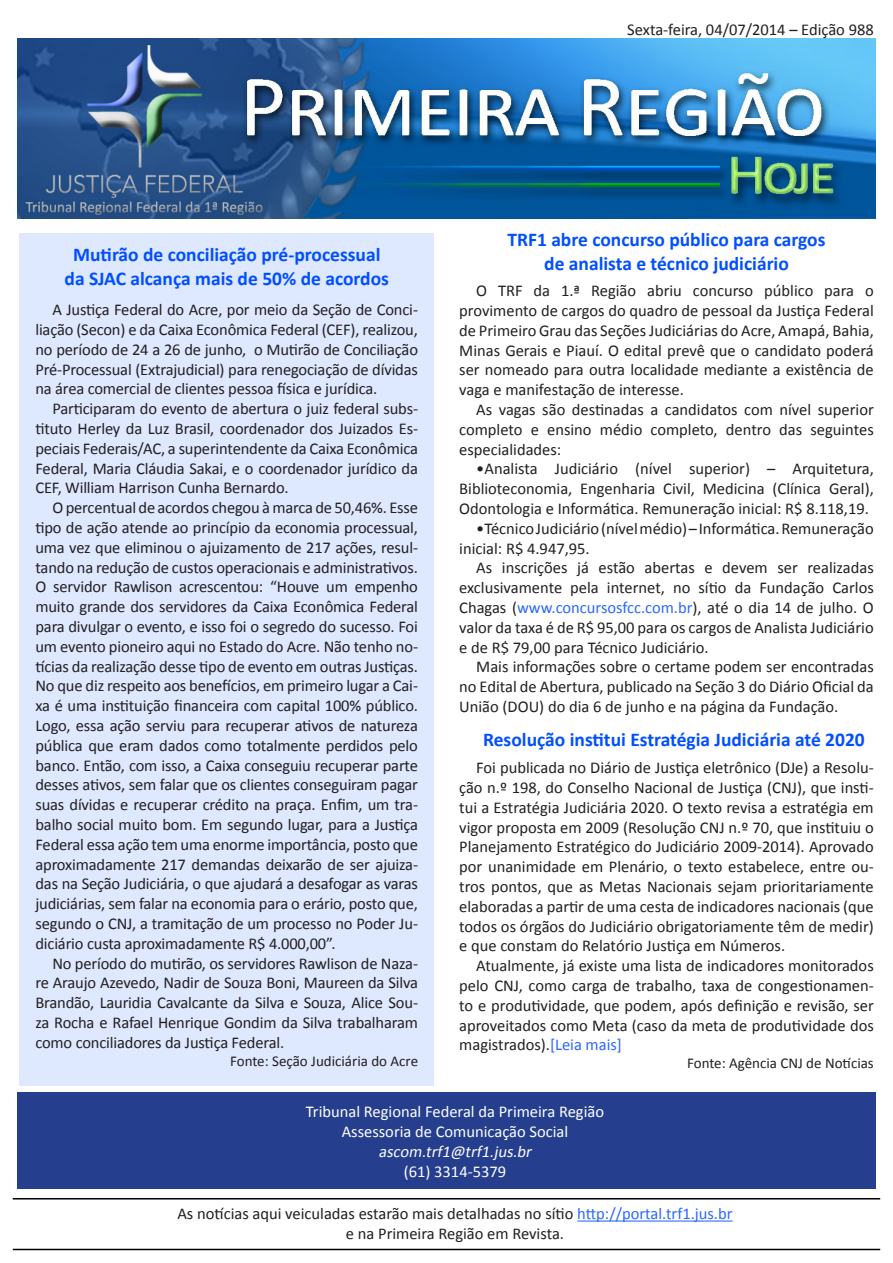
<style>
.page{position:relative;width:893px;height:1263px;background:#fff}
.page>*{position:absolute;margin:0;border:0;box-sizing:border-box;transform-origin:0 0}
.Título_2{font:700 19.5px "Calibri";color:#004fff}
.Texto{font:16.5px/19.8px "Calibri";color:#231f20;text-align:justify}
.Texto-2{font:16.5px "Calibri";color:#fff}
.Texto-3{font:italic 16.5px "Calibri";color:#fff}
.Texto-4{font:15px "Calibri";color:#231f20}
.s1{color:#2b68ff}
</style>
<div class="page">
<div style="left:17px;top:1092px;width:859px;height:96px;background:#253f8e"></div>
<img style="left:17px;top:39px;width:859px;height:179px">
<hr style="left:577px;top:1220px;width:156px;height:1px;background:#2b68ff">
<hr style="left:13px;top:1198px;width:867px;height:1px;background:#000">
<hr style="left:13px;top:1249px;width:867px;height:1px;background:#000">
<div style="left:19px;top:233px;width:415px;height:852px;background:#d9e4ff"></div>
<p class="Texto" style="left:627px;top:19px;width:248px">Sexta-feira, 04/07/2014 – Edição 988</p>
<p class="Título_2" style="left:73px;top:243px;width:309px">Mutirão de conciliação pré-processual</p>
<p class="Título_2" style="left:65px;top:266px;width:326px">da SJAC alcança mais de 50% de acordos</p>
<p class="Texto" style="left:35px;top:299px;width:384px;text-indent:17px">A Justiça Federal do Acre, por meio da Seção de Conci&shy;liação (Secon) e da Caixa Econômica Federal (CEF), realizou, no período de 24 a 26 de junho, o Mutirão de Conciliação Pré-Processual (Extrajudicial) para renegociação de dívidas na área comercial de clientes pessoa física e jurídica.</p>
<p class="Texto" style="left:35px;top:398px;width:384px;text-indent:17px">Participaram do evento de abertura o juiz federal subs&shy;tituto Herley da Luz Brasil, coordenador dos Juizados Es&shy;peciais Federais/AC, a superintendente da Caixa Econômica Federal, Maria Cláudia Sakai, e o coordenador jurídico da CEF, William Harrison Cunha Bernardo.</p>
<p class="Texto" style="left:35px;top:497px;width:384px;text-indent:17px">O percentual de acordos chegou à marca de 50,46%. Esse tipo de ação atende ao princípio da economia processual, uma vez que eliminou o ajuizamento de 217 ações, resul&shy;tando na redução de custos operacionais e administrativos.<br>O servidor Rawlison acrescentou: “Houve um empenho muito grande dos servidores da Caixa Econômica Federal para divulgar o evento, e isso foi o segredo do sucesso. Foi um evento pioneiro aqui no Estado do Acre. Não tenho no&shy;tícias da realização desse tipo de evento em outras Justiças.<br>No que diz respeito aos benefícios, em primeiro lugar a Cai&shy;xa é uma instituição financeira com capital 100% público.<br>Logo, essa ação serviu para recuperar ativos de natureza pública que eram dados como totalmente perdidos pelo banco. Então, com isso, a Caixa conseguiu recuperar parte desses ativos, sem falar que os clientes conseguiram pagar suas dívidas e recuperar crédito na praça. Enfim, um tra&shy;balho social muito bom. Em segundo lugar, para a Justiça Federal essa ação tem uma enorme importância, posto que aproximadamente 217 demandas deixarão de ser ajuiza&shy;das na Seção Judiciária, o que ajudará a desafogar as varas judiciárias, sem falar na economia para o erário, posto que, segundo o CNJ, a tramitação de um processo no Poder Ju&shy;diciário custa aproximadamente R$ 4.000,00”.</p>
<p class="Texto" style="left:35px;top:952px;width:384px;text-indent:17px">No período do mutirão, os servidores Rawlison de Naza&shy;re Araujo Azevedo, Nadir de Souza Boni, Maureen da Silva Brandão, Lauridia Cavalcante da Silva e Souza, Alice Sou&shy;za Rocha e Rafael Henrique Gondim da Silva trabalharam como conciliadores da Justiça Federal.</p>
<p class="Texto-4" style="left:230px;top:1051px;width:190px">Fonte: Seção Judiciária do Acre</p>
<p class="Título_2" style="left:507px;top:228px;width:320px">TRF1 abre concurso público para cargos</p>
<p class="Título_2" style="left:544px;top:251px;width:246px">de analista e técnico judiciário</p>
<p class="Texto" style="left:459px;top:280px;width:416px;text-indent:17px">O TRF da 1.ª Região abriu concurso público para o provimento de cargos do quadro de pessoal da Justiça Federal de Primeiro Grau das Seções Judiciárias do Acre, Amapá, Bahia, Minas Gerais e Piauí. O edital prevê que o candidato poderá ser nomeado para outra localidade mediante a existência de vaga e manifestação de interesse.</p>
<p class="Texto" style="left:459px;top:399px;width:416px;text-indent:17px">As vagas são destinadas a candidatos com nível superior completo e ensino médio completo, dentro das seguintes especialidades:</p>
<p class="Texto" style="left:459px;top:458px;width:416px;text-indent:17px">•Analista Judiciário (nível superior) – Arquitetura, Biblioteconomia, Engenharia Civil, Medicina (Clínica Geral), Odontologia e Informática. Remuneração inicial: R$ 8.118,19.</p>
<p class="Texto" style="left:459px;top:518px;width:416px;text-indent:17px">•Técnico Judiciário (nível médio) – Informática. Remuneração inicial: R$ 4.947,95.</p>
<p class="Texto" style="left:459px;top:557px;width:416px;text-indent:17px">As inscrições já estão abertas e devem ser realizadas exclusivamente pela internet, no sítio da Fundação Carlos Chagas (<span class="s1">www.concursosfcc.com.br</span>), até o dia 14 de julho. O valor da taxa é de R$ 95,00 para os cargos de Analista Judiciário e de R$ 79,00 para Técnico Judiciário.</p>
<p class="Texto" style="left:459px;top:656px;width:416px;text-indent:17px">Mais informações sobre o certame podem ser encontradas no Edital de Abertura, publicado na Seção 3 do Diário Oficial da União (DOU) do dia 6 de junho e na página da Fundação.</p>
<p class="Título_2" style="left:483px;top:727px;width:383px">Resolução institui Estratégia Judiciária até 2020</p>
<p class="Texto" style="left:459px;top:757px;width:416px;text-indent:17px">Foi publicada no Diário de Justiça eletrônico (DJe) a Resolu&shy;ção n.º 198, do Conselho Nacional de Justiça (CNJ), que insti&shy;tui a Estratégia Judiciária 2020. O texto revisa a estratégia em vigor proposta em 2009 (Resolução CNJ n.º 70, que instituiu o Planejamento Estratégico do Judiciário 2009-2014). Aprovado por unanimidade em Plenário, o texto estabelece, entre ou&shy;tros pontos, que as Metas Nacionais sejam prioritariamente elaboradas a partir de uma cesta de indicadores nacionais (que todos os órgãos do Judiciário obrigatoriamente têm de medir) e que constam do Relatório Justiça em Números.</p>
<p class="Texto" style="left:459px;top:955px;width:416px;text-indent:17px">Atualmente, já existe uma lista de indicadores monitorados pelo CNJ, como carga de trabalho, taxa de congestionamen&shy;to e produtividade, que podem, após definição e revisão, ser aproveitados como Meta (caso da meta de produtividade dos magistrados).<span class="s1">[Leia mais]</span></p>
<p class="Texto-4" style="left:687px;top:1054px;width:188px">Fonte: Agência CNJ de Notícias</p>
<p class="Texto-2" style="left:306px;top:1101px;width:300px">Tribunal Regional Federal da Primeira Região</p>
<p class="Texto-2" style="left:342px;top:1121px;width:228px">Assessoria de Comunicação Social</p>
<p class="Texto-3" style="left:379px;top:1141px;width:158px">ascom.trf1@trf1.jus.br</p>
<p class="Texto-2" style="left:404px;top:1161px;width:104px">(61) 3314-5379</p>
<p class="Texto" style="left:177px;top:1203px;width:557px">As notícias aqui veiculadas estarão mais detalhadas no sítio <span class="s1">http://portal.trf1.jus.br</span></p>
<p class="Texto" style="left:346px;top:1223px;width:220px">e na Primeira Região em Revista.</p>
</div>
